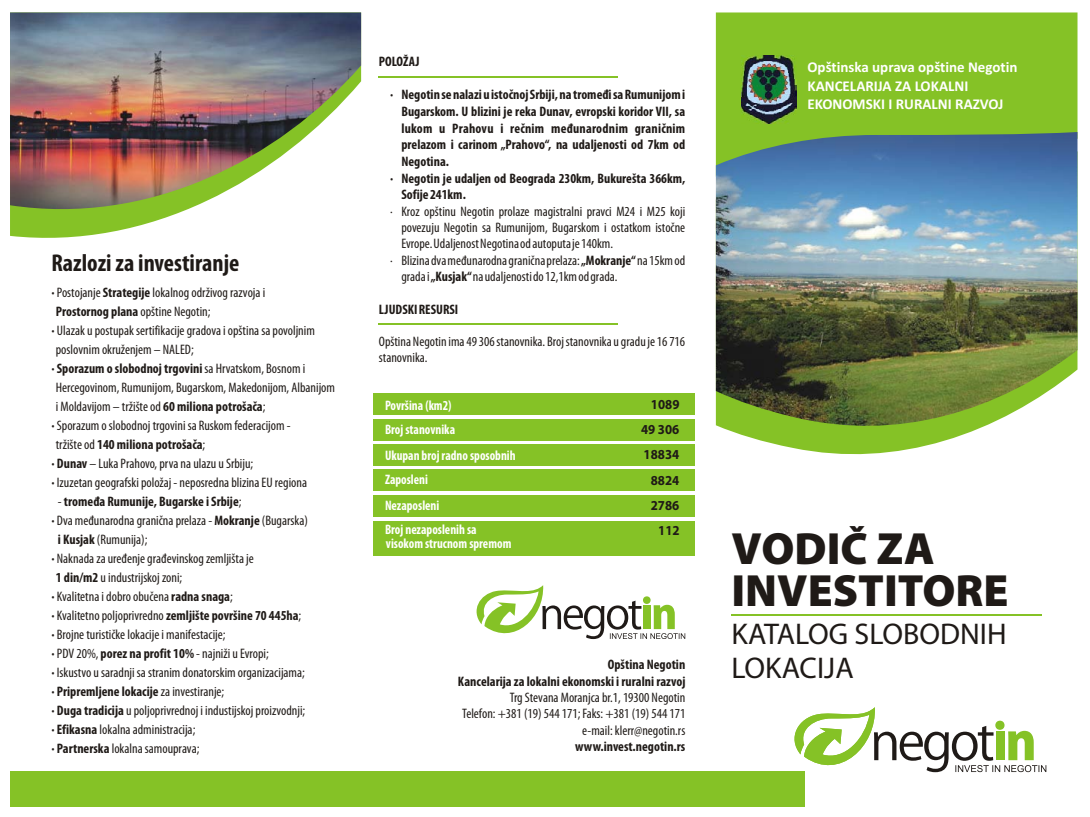
<style>
.page{position:relative;width:1090px;height:817px;background:#fff}
.page>*{position:absolute;margin:0;border:0;box-sizing:border-box;transform-origin:0 0}
.t1{font:900 45.38px/42.1px "Myriad Pro";color:#1f1a17}
.t2{font:30px "Myriad Pro";color:#1f1a17}
.t3{font:700 condensed 24.38px "Myriad Pro";color:#1f1a17}
.t4{font:700 15px/18.2px "Calibri";color:#fff}
.t5{font:condensed 13.75px/16.2px "Myriad Pro";color:#1f1a17;text-align:right}
.t6{font:700 condensed 13.75px "Myriad Pro";color:#1f1a17}
.t7{font:700 condensed 13.75px/24.2px "Myriad Pro";color:#fff;scale:.94 1}
.t8{font:700 13.75px/25.2px "Myriad Pro";color:#1f1a17;text-align:right;scale:.94 1}
.s1{font-weight:700}
.s2{font-weight:400}
</style>
<div class="page">
<svg style="left:10px;top:226px;width:128px;height:12px;fill:#85c226"></svg>
<img style="left:10px;top:12px;width:351px;height:214px">
<div style="left:10px;top:770px;width:794px;height:36px;background:#85c226"></div>
<div style="left:373px;top:520px;width:321px;height:35px;background:#85c226"></div>
<div style="left:715px;top:12px;width:362px;height:120px;background:#85c226"></div>
<img style="left:740px;top:55px;width:56px;height:68px">
<hr style="left:731px;top:614px;width:310px;height:1px;background:#85c226">
<svg style="left:476px;top:585px;width:209px;height:55px"></svg>
<div style="left:642px;top:596px;width:8px;height:7px;background:#85c226;border-radius:50%"></div>
<div style="left:373px;top:393px;width:321px;height:21px;background:#85c226"></div>
<div style="left:373px;top:418px;width:321px;height:22px;background:#85c226"></div>
<div style="left:373px;top:444px;width:321px;height:21px;background:#85c226"></div>
<div style="left:373px;top:469px;width:321px;height:22px;background:#85c226"></div>
<div style="left:373px;top:495px;width:321px;height:21px;background:#85c226"></div>
<svg style="left:786px;top:707px;width:259px;height:73px"></svg>
<hr style="left:379px;top:77px;width:239px;height:1px;background:#85c226">
<hr style="left:379px;top:323px;width:239px;height:2px;background:#85c226">
<svg style="left:718px;top:426px;width:267px;height:29px;fill:#85c226"></svg>
<img style="left:715px;top:132px;width:362px;height:294px">
<h3 class="t3" style="left:51px;top:253px;width:189px">Razlozi za investiranje</h3>
<p class="t5" style="left:51px;top:285px;width:215px"><span class="s1">·</span> Postojanje <span class="s1">Strategije</span> lokalnog održivog razvoja i</p>
<p class="t6" style="left:56px;top:306px;width:156px">Prostornog plana <span class="s2">opštine Negotin;</span></p>
<p class="t5" style="left:51px;top:323px;width:265px"><span class="s1">·</span> Ulazak u postupak sertifikacije gradova i opština sa povoljnim</p>
<p class="t5" style="left:56px;top:342px;width:139px">poslovnim okruženjem – NALED;</p>
<p class="t6" style="left:51px;top:362px;width:255px">· Sporazum o slobodnoj trgovini <span class="s2">sa Hrvatskom, Bosnom i</span></p>
<p class="t5" style="left:56px;top:380px;width:281px">Hercegovinom, Rumunijom, Bugarskom, Makedonijom, Albanijom</p>
<p class="t5" style="left:56px;top:399px;width:211px">i Moldavijom – tržište od <span class="s1">60 miliona potrošaèa</span>;</p>
<p class="t5" style="left:51px;top:418px;width:240px"><span class="s1">·</span> Sporazum o slobodnoj trgovini sa Ruskom federacijom -</p>
<p class="t6" style="left:56px;top:438px;width:151px"><span class="s2">tržište od</span> 140 miliona potrošaèa<span class="s2">;</span></p>
<p class="t5" style="left:51px;top:456px;width:203px"><span class="s1">· Dunav</span> – Luka Prahovo, prva na ulazu u Srbiju;</p>
<p class="t5" style="left:51px;top:475px;width:257px"><span class="s1">·</span> Izuzetan geografski položaj - neposredna blizina EU regiona</p>
<p class="t6" style="left:58px;top:495px;width:185px"><span class="s2">-</span> tromeða Rumunije, Bugarske i Srbije<span class="s2">;</span></p>
<p class="t5" style="left:51px;top:513px;width:258px"><span class="s1">·</span> Dva meðunarodna granièna prelaza - <span class="s1">Mokranje</span> (Bugarska)</p>
<p class="t5" style="left:58px;top:532px;width:91px"><span class="s1">i Kusjak</span> (Rumunija);</p>
<p class="t5" style="left:51px;top:551px;width:204px"><span class="s1">·</span> Naknada za ureðenje graðevinskog zemljišta je</p>
<p class="t5" style="left:56px;top:570px;width:128px"><span class="s1">1 din/m2</span> u industrijskoj zoni;</p>
<p class="t5" style="left:51px;top:589px;width:183px"><span class="s1">·</span> Kvalitetna i dobro obuèena <span class="s1">radna snaga</span>;</p>
<p class="t6" style="left:51px;top:609px;width:251px">· <span class="s2">Kvalitetno poljoprivredno</span> zemljište površine 70 445ha<span class="s2">;</span></p>
<p class="t5" style="left:51px;top:627px;width:175px"><span class="s1">·</span> Brojne turistièke lokacije i manifestacije;</p>
<p class="t5" style="left:51px;top:646px;width:219px"><span class="s1">·</span> PDV 20%, <span class="s1">porez na profit 10%</span> - najniži u Evropi;</p>
<p class="t5" style="left:51px;top:665px;width:255px"><span class="s1">·</span> Iskustvo u saradnji sa stranim donatorskim organizacijama;</p>
<p class="t6" style="left:51px;top:685px;width:174px">· Pripremljene lokacije <span class="s2">za investiranje;</span></p>
<p class="t5" style="left:51px;top:703px;width:255px"><span class="s1">· Duga tradicija</span> u poljoprivrednoj i industijskoj proizvodnji;</p>
<p class="t5" style="left:51px;top:722px;width:145px"><span class="s1">· Efikasna</span> lokalna administracija;</p>
<p class="t5" style="left:51px;top:741px;width:149px"><span class="s1">· Partnerska</span> lokalna samouprava;</p>
<p class="t6" style="left:379px;top:56px;width:42px">POLOŽAJ</p>
<p class="t6" style="left:390px;top:89px;width:296px">· Negotin se nalazi u istoènoj Srbiji, na tromeði sa Rumunijom i</p>
<p class="t6" style="left:401px;top:106px;width:285px">Bugarskom. U blizini je reka Dunav, evropski koridor VII, sa</p>
<p class="t6" style="left:401px;top:122px;width:285px">lukom u Prahovu i reènim meðunarodnim graniènim</p>
<p class="t6" style="left:401px;top:139px;width:285px">prelazom i carinom „Prahovo“, na udaljenosti od 7km od</p>
<p class="t6" style="left:401px;top:155px;width:49px">Negotina.</p>
<p class="t6" style="left:390px;top:172px;width:296px">· Negotin je udaljen od Beograda 230km, Bukurešta 366km,</p>
<p class="t6" style="left:401px;top:189px;width:66px">Sofije 241km.</p>
<p class="t5" style="left:390px;top:204px;width:296px">· Kroz opštinu Negotin prolaze magistralni pravci M24 i M25 koji</p>
<p class="t5" style="left:401px;top:220px;width:285px">povezuju Negotin sa Rumunijom, Bugarskom i ostatkom istoène</p>
<p class="t5" style="left:401px;top:236px;width:213px">Evrope. Udaljenost Negotina od autoputa je 140km.</p>
<p class="t5" style="left:390px;top:253px;width:296px">· Blizina dva meðunarodna granièna prelaza: <span class="s1">„Mokranje“</span>na 15km od</p>
<p class="t5" style="left:401px;top:270px;width:217px">grada i <span class="s1">„Kusjak“</span>na udaljenosti do 12,1km od grada.</p>
<p class="t6" style="left:379px;top:304px;width:81px">LJUDSKI RESURSI</p>
<p class="t5" style="left:379px;top:334px;width:308px;text-align:left">Opština Negotin ima 49 306 stanovnika. Broj stanovnika u gradu je 16 716 stanovnika.</p>
<p class="t7" style="left:385px;top:394px;width:76px">Površina (km2)<br>Broj stanovnika</p>
<p class="t7" style="left:385px;top:467px;width:59px;line-height:26px">Zaposleni<br>Nezaposleni</p>
<p class="t7" style="left:385px;top:523px;width:136px;line-height:14px">Broj nezaposlenih sa visokom strucnom spremom</p>
<p class="t7" style="left:385px;top:444px;width:140px">Ukupan broj radno sposobnih</p>
<p class="t8" style="left:641px;top:392px;width:43px">1089<br>49 306<br>18834<br>8824<br>2786<br>112</p>
<p class="t4" style="left:807px;top:59px;width:211px">Opštinska uprava opštine Negotin<br>KANCELARIJA ZA LOKALNI<br>EKONOMSKI I RURALNI RAZVOJ</p>
<h1 class="t1" style="left:731px;top:531px;width:278px">VODIÈ ZA<br>INVESTITORE</h1>
<h2 class="t2" style="left:731px;top:621px;width:276px">KATALOG SLOBODNIH</h2>
<p class="t6" style="left:607px;top:658px;width:79px">Opština Negotin</p>
<h2 class="t2" style="left:731px;top:655px;width:124px">LOKACIJA</h2>
<p class="t5" style="left:462px;top:690px;width:224px">Trg Stevana Moranjca br.1, 19300 Negotin<br>Telefon: +381 (19) 544 171; Faks: +381 (19) 544 171 e-mail: klerr@negotin.rs</p>
<p class="t6" style="left:574px;top:740px;width:112px">www.invest.negotin.rs</p>
<p class="t6" style="left:458px;top:675px;width:229px">Kancelarija za lokalni ekonomski i ruralni razvoj</p>
</div>
